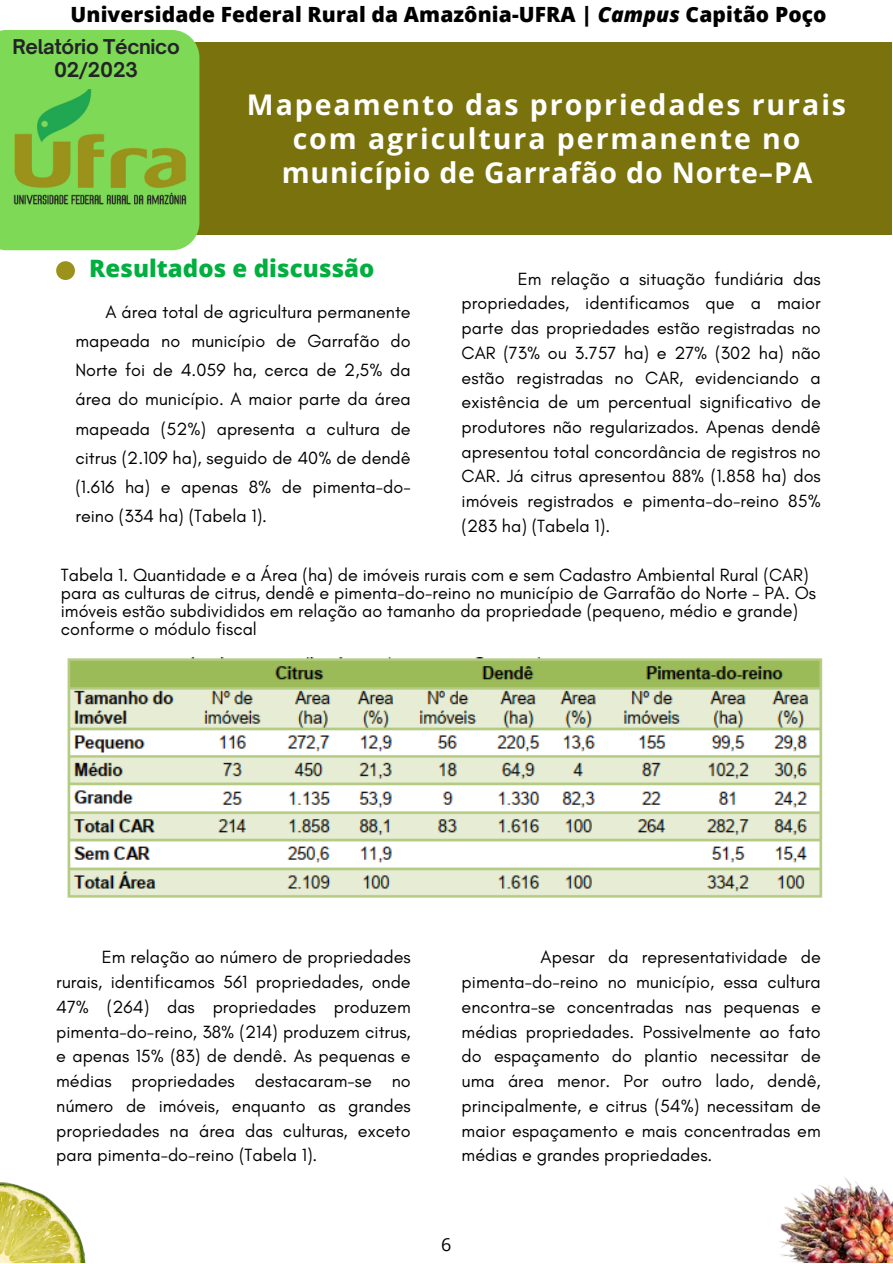
<style>
.page{position:relative;width:893px;height:1264px;background:#fff}
.page>*{position:absolute;margin:0;border:0;box-sizing:border-box;transform-origin:0 0}
.t1{font:700 28.5px/33.8px "Open Sans";letter-spacing:.07em;color:#fff;text-align:center}
.t2{font:700 28.5px "Open Sans";letter-spacing:.03em;color:#fff}
.t3{font:800 24px "Open Sans";color:#00af3f}
.t4{font:800 21px "Open Sans";letter-spacing:.005em;color:#000}
.t5{font:700 19.5px/22.5px "Open Sauce One";letter-spacing:-.015em;color:#222425;text-align:center}
.t6{font:18px/24.8px "Glacial Indifference";color:#000;text-align:justify}
.t7{font:18px "Open Sans";color:#000}
.s1{font-style:italic}
</style>
<div class="page">
<div style="left:178px;top:43px;width:714px;height:192px;background:#79720d"></div>
<div style="left:0;top:30px;width:199px;height:220px;background:#7ed957"></div>
<img style="left:2px;top:90px;width:188px;height:123px">
<svg style="left:56px;top:261px;width:19px;height:19px"></svg>
<img style="left:67px;top:657px;width:756px;height:241px">
<img style="left:0;top:1182px;width:85px;height:80px">
<img style="left:779px;top:1177px;width:113px;height:85px">
<p class="t4" style="left:71px;top:0;width:757px">Universidade Federal Rural da Amazônia-UFRA | <span class="s1">Campus</span> Capitão Poço</p>
<p class="t5" style="left:13px;top:36px;width:169px">Relatório Técnico<br>02/2023</p>
<p class="t1" style="left:247px;top:87px;width:600px">Mapeamento das propriedades rurais com agricultura permanente no</p>
<p class="t2" style="left:282px;top:152px;width:532px">município de Garrafão do Norte–PA</p>
<p class="t3" style="left:89px;top:251px;width:287px">Resultados e discussão</p>
<p class="t6" style="left:75px;top:296px;width:337px;line-height:29.2px;text-indent:30px">A área total de agricultura permanente mapeada no município de Garrafão do Norte foi de 4.059 ha, cerca de 2,5% da área do município. A maior parte da área mapeada (52%) apresenta a cultura de citrus (2.109 ha), seguido de 40% de dendê (1.616 ha) e apenas 8% de pimenta-do&shy;reino (334 ha) (Tabela 1).</p>
<p class="t6" style="left:461px;top:266px;width:360px;text-indent:56px">Em relação a situação fundiária das propriedades, identificamos que a maior parte das propriedades estão registradas no CAR (73% ou 3.757 ha) e 27% (302 ha) não estão registradas no CAR, evidenciando a existência de um percentual significativo de produtores não regularizados. Apenas dendê apresentou total concordância de registros no CAR. Já citrus apresentou 88% (1.858 ha) dos imóveis registrados e pimenta-do-reino 85% (283 ha) (Tabela 1).</p>
<p class="t6" style="left:61px;top:565px;width:756px;line-height:18px;text-align:left">Tabela 1. Quantidade e a Área (ha) de imóveis rurais com e sem Cadastro Ambiental Rural (CAR) para as culturas de citrus, dendê e pimenta-do-reino no município de Garrafão do Norte – PA. Os imóveis estão subdivididos em relação ao tamanho da propriedade (pequeno, médio e grande) conforme o módulo fiscal</p>
<p class="t6" style="left:56px;top:944px;width:356px;text-indent:46px">Em relação ao número de propriedades rurais, identificamos 561 propriedades, onde 47% (264) das propriedades produzem pimenta-do-reino, 38% (214) produzem citrus, e apenas 15% (83) de dendê. As pequenas e médias propriedades destacaram-se no número de imóveis, enquanto as grandes propriedades na área das culturas, exceto para pimenta-do-reino (Tabela 1).</p>
<p class="t6" style="left:461px;top:944px;width:360px;text-indent:79px">Apesar da representatividade de pimenta-do-reino no município, essa cultura encontra-se concentradas nas pequenas e médias propriedades. Possivelmente ao fato do espaçamento do plantio necessitar de uma área menor. Por outro lado, dendê, principalmente, e citrus (54%) necessitam de maior espaçamento e mais concentradas em médias e grandes propriedades.</p>
<p class="t7" style="left:441px;top:1231px;width:12px">6</p>
</div>
